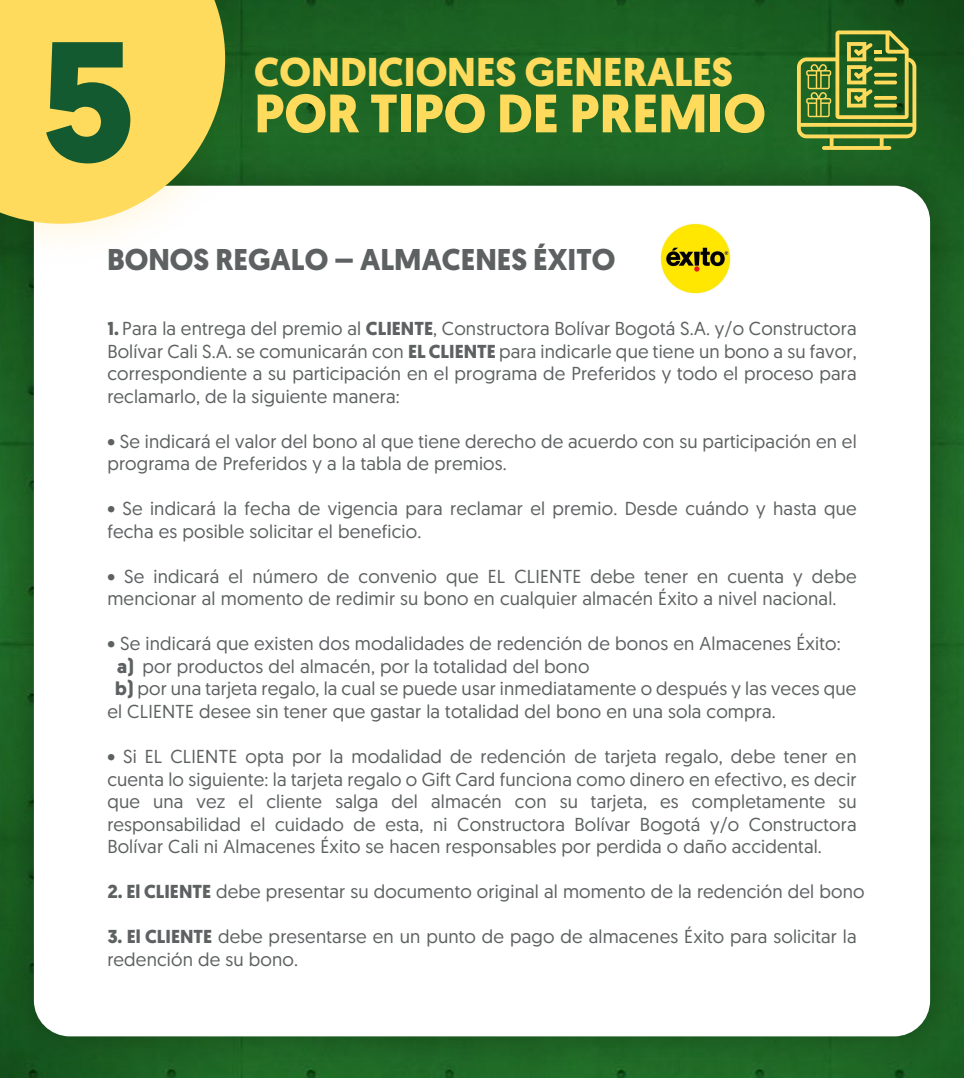
<style>
.page{position:relative;width:964px;height:1078px;background:#fff}
.page>*{position:absolute;margin:0;border:0;box-sizing:border-box;transform-origin:0 0}
.t1{font:700 170px "Geomanist";color:#135a30}
.t2{font:700 54px "Geomanist";color:#ffdb5d}
.t3{font:700 40.2px "Geomanist";color:#ffdb5d}
.t4{font:700 30px "Geomanist";color:#5e6162}
.t5{font:18.8px/22.4px "Geomanist";letter-spacing:.01em;color:#5e6162}
.s1{font-weight:700}
</style>
<div class="page">
<img style="left:299px;top:0;width:665px;height:114px">
<img style="left:0;top:114px;width:964px;height:963px">
<div style="left:34px;top:186px;width:896px;height:850px;background:#fff;border-radius:36px"></div>
<svg style="left:797px;top:30px;width:119px;height:120px"></svg>
<img style="left:0;top:0;width:299px;height:296px">
<svg style="left:0;top:0;width:225px;height:224px;fill:#ffdb5d"></svg>
<img style="left:661px;top:224px;width:70px;height:70px">
<h1 class="t1" style="left:41px;top:-12px;width:95px">5</h1>
<h3 class="t3" style="left:254px;top:45px;width:480px">CONDICIONES GENERALES</h3>
<h2 class="t2" style="left:254px;top:77px;width:513px">POR TIPO DE PREMIO</h2>
<h3 class="t4" style="left:107px;top:239px;width:510px">BONOS REGALO – ALMACENES ÉXITO</h3>
<p class="t5" style="left:107px;top:317px;width:751px;text-align:justify"><span class="s1">1.</span> Para la entrega del premio al <span class="s1">CLIENTE</span>, Constructora Bolívar Bogotá S.A. y/o Constructora Bolívar Cali S.A. se comunicarán con <span class="s1">EL CLIENTE</span> para indicarle que tiene un bono a su favor, correspondiente a su participación en el programa de Preferidos y todo el proceso para reclamarlo, de la siguiente manera:</p>
<p class="t5" style="left:107px;top:429px;width:751px">• Se indicará el valor del bono al que tiene derecho de acuerdo con su participación en el programa de Preferidos y a la tabla de premios.</p>
<p class="t5" style="left:107px;top:497px;width:751px">• Se indicará la fecha de vigencia para reclamar el premio. Desde cuándo y hasta que fecha es posible solicitar el beneficio.</p>
<p class="t5" style="left:107px;top:564px;width:751px">• Se indicará el número de convenio que EL CLIENTE debe tener en cuenta y debe mencionar al momento de redimir su bono en cualquier almacén Éxito a nivel nacional.</p>
<p class="t5" style="left:107px;top:632px;width:735px">• Se indicará que existen dos modalidades de redención de bonos en Almacenes Éxito:</p>
<p class="t5" style="left:117px;top:654px;width:474px"><span class="s1">a)</span> por productos del almacén, por la totalidad del bono</p>
<p class="t5" style="left:115px;top:677px;width:743px"><span class="s1">b)</span> por una tarjeta regalo, la cual se puede usar inmediatamente o después y las veces que</p>
<p class="t5" style="left:107px;top:699px;width:670px">el CLIENTE desee sin tener que gastar la totalidad del bono en una sola compra.</p>
<p class="t5" style="left:107px;top:744px;width:751px;text-align:justify">• Si EL CLIENTE opta por la modalidad de redención de tarjeta regalo, debe tener en cuenta lo siguiente: la tarjeta regalo o Gift Card funciona como dinero en efectivo, es decir que una vez el cliente salga del almacén con su tarjeta, es completamente su responsabilidad el cuidado de esta, ni Constructora Bolívar Bogotá y/o Constructora Bolívar Cali ni Almacenes Éxito se hacen responsables por perdida o daño accidental.</p>
<p class="t5" style="left:107px;top:879px;width:759px"><span class="s1">2. El CLIENTE</span> debe presentar su documento original al momento de la redención del bono</p>
<p class="t5" style="left:107px;top:924px;width:751px"><span class="s1">3. El CLIENTE</span> debe presentarse en un punto de pago de almacenes Éxito para solicitar la redención de su bono.</p>
</div>
